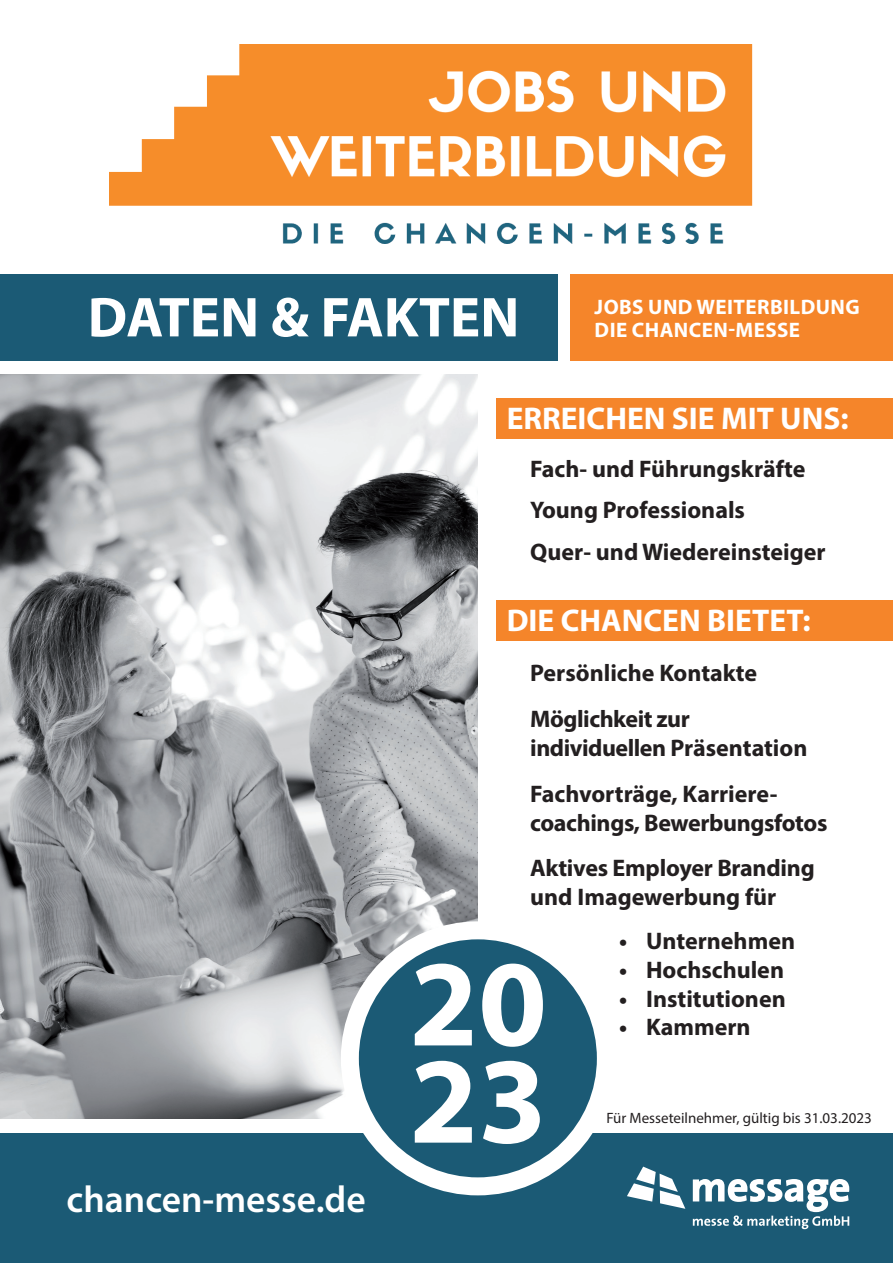
<style>
.page{position:relative;width:893px;height:1263px;background:#fff}
.page>*{position:absolute;margin:0;border:0;box-sizing:border-box;transform-origin:0 0}
.t1{font:700 123.75px/97.2px "Myriad Pro";color:#fff}
.t2{font:700 56.7px "Myriad Pro";color:#fff}
.t3{font:600 37.5px "Myriad Pro";color:#fff}
.t4{font:700 31.5px "Myriad Pro";color:#fff}
.t5{font:700 24px/45.8px "Myriad Pro";color:#231f20}
.t6{font:700 21px/22.5px "Myriad Pro";letter-spacing:.02em;color:#fff}
.t7{font:15px "Myriad Pro";color:#231f20}
</style>
<div class="page">
<img style="left:0;top:374px;width:478px;height:744px">
<div style="left:0;top:1133px;width:893px;height:130px;background:#1b5a75"></div>
<svg style="left:627px;top:1166px;width:58px;height:43px"></svg>
<svg style="left:693px;top:1179px;width:156px;height:50px"></svg>
<div style="left:350px;top:930px;width:256px;height:256px;background:#1b5a75;border-radius:50%"></div>
<div style="left:341px;top:921px;width:274px;height:274px;border:18px solid #fff;border-radius:50%"></div>
<div style="left:0;top:274px;width:558px;height:87px;background:#1b5a75"></div>
<div style="left:570px;top:274px;width:323px;height:87px;background:#f5852a"></div>
<div style="left:496px;top:398px;width:397px;height:41px;background:#f5852a"></div>
<div style="left:496px;top:600px;width:397px;height:40px;background:#f5852a"></div>
<img style="left:110px;top:45px;width:643px;height:199px">
<h2 class="t2" style="left:88px;top:280px;width:433px">DATEN &amp; FAKTEN</h2>
<p class="t6" style="left:595px;top:295px;width:266px">JOBS UND WEITERBILDUNG<br>DIE CHANCEN-MESSE</p>
<h3 class="t4" style="left:507px;top:398px;width:343px">ERREICHEN SIE MIT UNS:</h3>
<p class="t5" style="left:530px;top:447px;width:297px;line-height:41.5px">Fach- und Führungskräfte<br>Young Professionals<br>Quer- und Wiedereinsteiger</p>
<h3 class="t4" style="left:507px;top:599px;width:305px">DIE CHANCEN BIETET:</h3>
<p class="t5" style="left:530px;top:649px;width:229px">Persönliche Kontakte<br>Möglichkeit zur</p>
<p class="t5" style="left:530px;top:724px;width:279px">individuellen Präsentation<br>Fachvorträge, Karriere-</p>
<p class="t5" style="left:530px;top:799px;width:299px">coachings, Bewerbungsfotos<br>Aktives Employer Branding</p>
<p class="t5" style="left:530px;top:873px;width:248px">und Imagewerbung für</p>
<h3 class="t3" style="left:67px;top:1175px;width:301px">chancen-messe.de</h3>
<h1 class="t1" style="left:410px;top:951px;width:139px">20<br>23</h1>
<p class="t5" style="left:619px;top:917px;width:177px">• Unternehmen</p>
<p class="t5" style="left:619px;top:946px;width:166px">• Hochschulen</p>
<p class="t5" style="left:619px;top:975px;width:168px">• Institutionen</p>
<p class="t5" style="left:619px;top:1003px;width:133px">• Kammern</p>
<p class="t7" style="left:606px;top:1108px;width:267px">Für Messeteilnehmer, gültig bis 31.03.2023</p>
</div>
